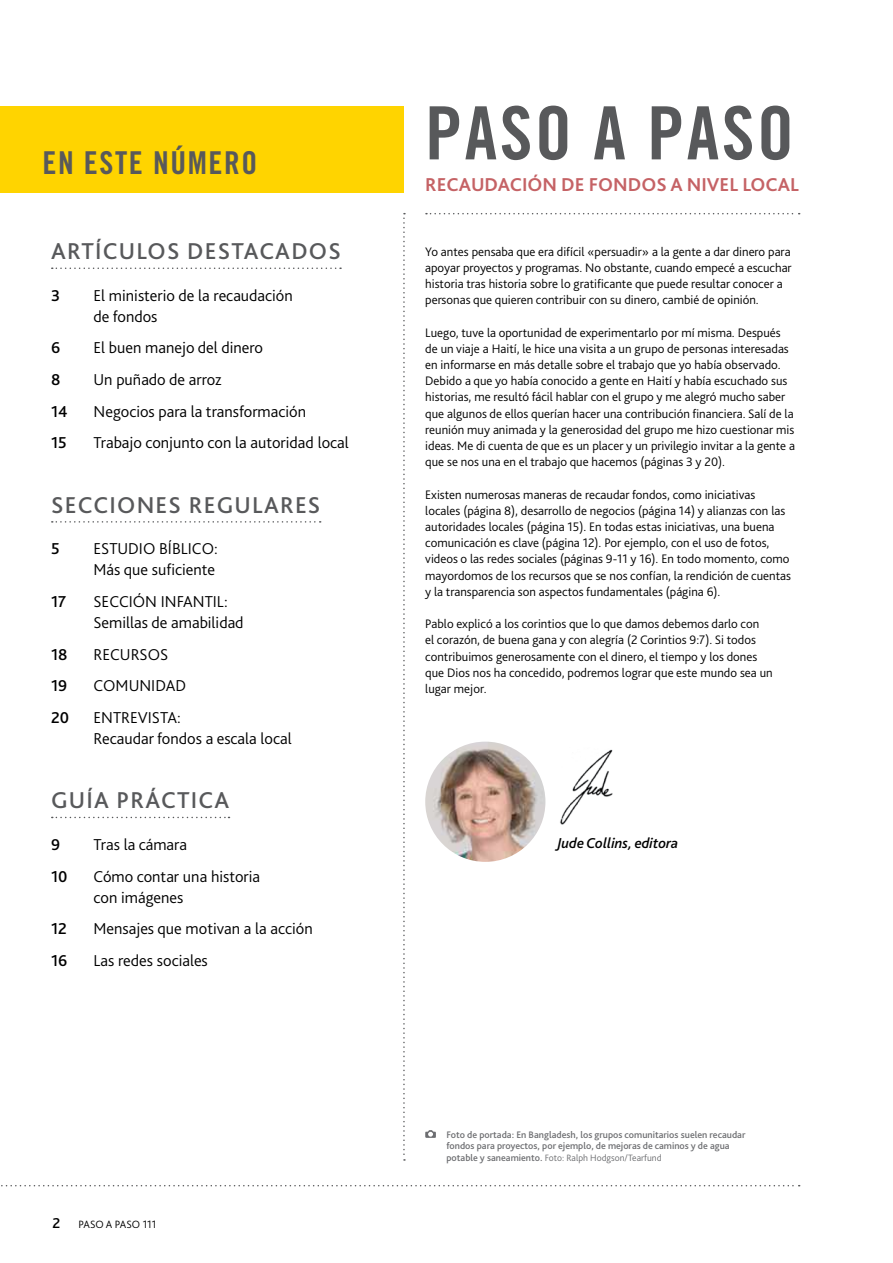
<style>
.page{position:relative;width:893px;height:1263px;background:#fff}
.page>*{position:absolute;margin:0;border:0;box-sizing:border-box;transform-origin:0 0}
.t1{font:73.5px "Trade Gothic Bold Cond Twenty";letter-spacing:.035em;color:#58595b}
.t2{font:31.5px "Trade Gothic Bold Cond Twenty";letter-spacing:.05em;color:#58595b}
.t3{font:500 24px "Bliss Pro";letter-spacing:.05em;color:#58595b}
.t4{font:700 19.5px "Bliss Pro";color:#c56265}
.t5{font:300 16.5px/21px "Bliss Pro";color:#000}
.t6{font:500 16.5px "Bliss Pro";color:#000}
.t7{font:italic 500 15px "Bliss Pro";color:#000}
.t8{font:300 12.9px/16.2px "Bliss Pro";color:#000}
.t9{font:300 11.1px "Bliss Pro";color:#000}
.t10{font:500 9.9px/11.4px "Bliss Pro";color:#6d6e71}
.t11{font:300 9.6px "Bliss Pro";color:#6d6e71}
.s1{font-weight:500;font-size:15px}
.s2{font-weight:500;font-size:9.9px}
</style>
<div class="page">
<svg style="left:1px;top:1185px;width:799px;height:1px"></svg>
<img style="left:560px;top:749px;width:53px;height:76px">
<img style="left:425px;top:742px;width:120px;height:120px;border-radius:60px">
<svg style="left:52px;top:267px;width:289px;height:2px"></svg>
<svg style="left:52px;top:521px;width:269px;height:2px"></svg>
<svg style="left:52px;top:817px;width:177px;height:1px"></svg>
<svg style="left:425px;top:1130px;width:11px;height:8px"></svg>
<svg style="left:426px;top:213px;width:374px;height:1px"></svg>
<div style="left:0;top:106px;width:404px;height:86px;background:#ffd400"></div>
<svg style="left:403px;top:213px;width:2px;height:948px"></svg>
<h2 class="t2" style="left:43px;top:144px;width:216px">EN ESTE NÚMERO</h2>
<h3 class="t3" style="left:51px;top:236px;width:291px">ARTÍCULOS DESTACADOS</h3>
<p class="t6" style="left:51px;top:285px;width:11px">3</p>
<p class="t5" style="left:94px;top:284px;width:201px">El ministerio de la recaudación de fondos</p>
<p class="t6" style="left:51px;top:338px;width:11px">6</p>
<p class="t5" style="left:94px;top:337px;width:171px">El buen manejo del dinero</p>
<p class="t6" style="left:51px;top:369px;width:11px">8</p>
<p class="t5" style="left:94px;top:369px;width:130px">Un puñado de arroz</p>
<p class="t6" style="left:51px;top:401px;width:18px">14</p>
<p class="t5" style="left:94px;top:400px;width:214px">Negocios para la transformación</p>
<p class="t6" style="left:51px;top:432px;width:17px">15</p>
<p class="t5" style="left:94px;top:432px;width:257px">Trabajo conjunto con la autoridad local</p>
<h3 class="t3" style="left:51px;top:490px;width:271px">SECCIONES REGULARES</h3>
<p class="t6" style="left:51px;top:538px;width:10px">5</p>
<p class="t5" style="left:94px;top:538px;width:126px">ESTUDIO BÍBLICO:<br>Más que suficiente</p>
<p class="t6" style="left:51px;top:591px;width:17px">17</p>
<p class="t5" style="left:94px;top:590px;width:152px">SECCIÓN INFANTIL:<br>Semillas de amabilidad</p>
<p class="t6" style="left:51px;top:644px;width:18px">18</p>
<p class="t5" style="left:94px;top:643px;width:76px">RECURSOS</p>
<p class="t6" style="left:51px;top:675px;width:18px">19</p>
<p class="t5" style="left:94px;top:675px;width:94px">COMUNIDAD</p>
<p class="t6" style="left:51px;top:707px;width:20px">20</p>
<p class="t5" style="left:94px;top:706px;width:200px">ENTREVISTA:<br>Recaudar fondos a escala local</p>
<h3 class="t3" style="left:51px;top:785px;width:180px">GUÍA PRÁCTICA</h3>
<p class="t6" style="left:51px;top:834px;width:11px">9</p>
<p class="t5" style="left:94px;top:833px;width:95px">Tras la cámara</p>
<p class="t6" style="left:51px;top:866px;width:18px">10</p>
<p class="t5" style="left:94px;top:865px;width:168px">Cómo contar una historia con imágenes</p>
<p class="t6" style="left:51px;top:918px;width:17px">12</p>
<p class="t5" style="left:94px;top:918px;width:221px">Mensajes que motivan a la acción</p>
<p class="t6" style="left:51px;top:950px;width:18px">16</p>
<p class="t5" style="left:94px;top:949px;width:116px">Las redes sociales</p>
<p class="t9" style="left:53px;top:1217px;width:105px"><span class="s1">2</span> PASO A PASO 111</p>
<h1 class="t1" style="left:425px;top:89px;width:370px">PASO A PASO</h1>
<h3 class="t4" style="left:425px;top:173px;width:375px">RECAUDACIÓN DE FONDOS A NIVEL LOCAL</h3>
<p class="t8" style="left:425px;top:243px;width:368px">Yo antes pensaba que era difícil «persuadir» a la gente a dar dinero para apoyar proyectos y programas. No obstante, cuando empecé a escuchar historia tras historia sobre lo gratificante que puede resultar conocer a personas que quieren contribuir con su dinero, cambié de opinión.</p>
<p class="t8" style="left:425px;top:324px;width:371px">Luego, tuve la oportunidad de experimentarlo por mí misma. Después de un viaje a Haití, le hice una visita a un grupo de personas interesadas en informarse en más detalle sobre el trabajo que yo había observado.<br>Debido a que yo había conocido a gente en Haití y había escuchado sus historias, me resultó fácil hablar con el grupo y me alegró mucho saber que algunos de ellos querían hacer una contribución financiera. Salí de la reunión muy animada y la generosidad del grupo me hizo cuestionar mis ideas. Me di cuenta de que es un placer y un privilegio invitar a la gente a que se nos una en el trabajo que hacemos (páginas 3 y 20).</p>
<p class="t8" style="left:425px;top:486px;width:367px">Existen numerosas maneras de recaudar fondos, como iniciativas locales (página 8), desarrollo de negocios (página 14) y alianzas con las autoridades locales (página 15). En todas estas iniciativas, una buena comunicación es clave (página 12). Por ejemplo, con el uso de fotos, videos o las redes sociales (páginas 9-11 y 16). En todo momento, como mayordomos de los recursos que se nos confían, la rendición de cuentas y la transparencia son aspectos fundamentales (página 6).</p>
<p class="t8" style="left:425px;top:616px;width:349px">Pablo explicó a los corintios que lo que damos debemos darlo con<br>el corazón, de buena gana y con alegría (2 Corintios 9:7). Si todos contribuimos generosamente con el dinero, el tiempo y los dones que Dios nos ha concedido, podremos lograr que este mundo sea un lugar mejor.</p>
<p class="t7" style="left:557px;top:833px;width:123px">Jude Collins, editora</p>
<p class="t10" style="left:446px;top:1129px;width:300px">Foto de portada: En Bangladesh, los grupos comunitarios suelen recaudar fondos para proyectos, por ejemplo, de mejoras de caminos y de agua</p>
<p class="t11" style="left:446px;top:1151px;width:217px"><span class="s2">potable y saneamiento.</span> Foto: Ralph Hodgson/Tearfund</p>
</div>
